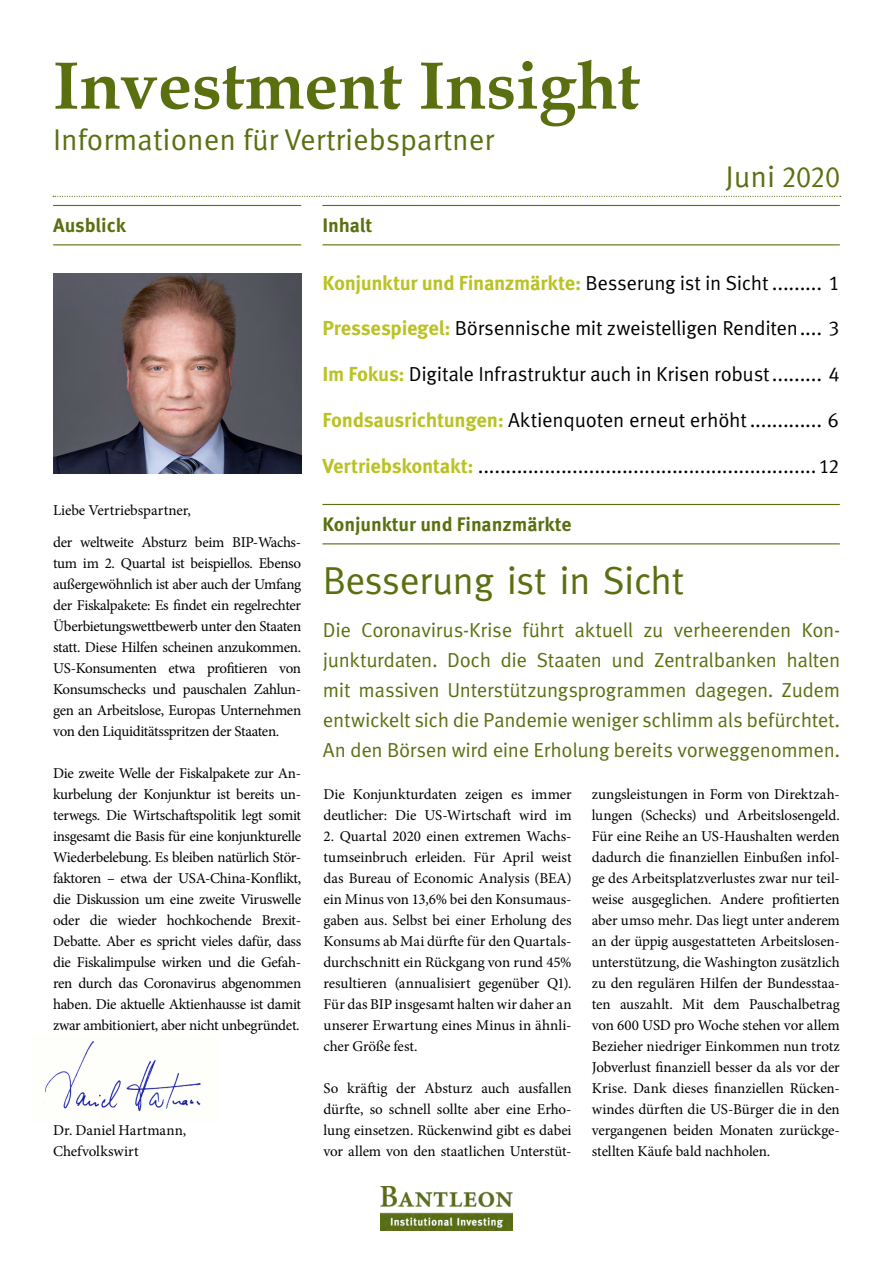
<style>
.page{position:relative;width:893px;height:1263px;background:#fff}
.page>*{position:absolute;margin:0;border:0;box-sizing:border-box;transform-origin:0 0}
.t1{font:700 67.5px "Book Antiqua";color:#5a7010}
.t2{font:39px "Meta";color:#5a7010}
.t3{font:30px "Meta OT Norm";color:#5a7010}
.t4{font:20.25px "Meta OT Norm";letter-spacing:-.015em;color:#000}
.t5{font:20.25px/30px "Meta OT Norm";letter-spacing:-.015em;color:#5a7010;text-align:justify}
.t6{font:700 19.5px "Meta OT";color:#5a7010}
.t7{font:15px/21px "Minion Pro";letter-spacing:-.015em;color:#000;text-align:justify}
.s1{font-family:"Meta Caps";font-size:29.7px}
.s2{font-family:"Meta OT";font-weight:700;color:#bac223}
.s3{font-family:"Meta Caps"}
.s4{font-family:"Meta Caps";font-size:19.5px}
</style>
<div class="page">
<img style="left:380px;top:1186px;width:133px;height:44px">
<hr style="left:53px;top:205px;width:248px;height:1px;background:#5a7010">
<hr style="left:53px;top:244px;width:248px;height:1px;background:#5a7010">
<hr style="left:322px;top:205px;width:518px;height:1px;background:#5a7010">
<hr style="left:322px;top:244px;width:518px;height:1px;background:#5a7010">
<svg style="left:53px;top:196px;width:788px;height:1px"></svg>
<img style="left:45px;top:1041px;width:156px;height:71px">
<img style="left:53px;top:274px;width:248px;height:200px">
<hr style="left:322px;top:504px;width:518px;height:1px;background:#5a7010">
<hr style="left:322px;top:543px;width:518px;height:1px;background:#5a7010">
<h1 class="t1" style="left:53px;top:40px;width:588px">Investment Insight</h1>
<h3 class="t3" style="left:53px;top:122px;width:443px">Informationen für Vertriebspartner</h3>
<h3 class="t6" style="left:53px;top:212px;width:74px">Ausblick</h3>
<h3 class="t6" style="left:322px;top:212px;width:51px">Inhalt</h3>
<h3 class="t3" style="left:725px;top:158px;width:116px">Juni <span class="s1">2020</span></h3>
<p class="t7" style="left:53px;top:495px;width:250px;line-height:31px">Liebe Vertriebspartner,<br>der weltweite Absturz beim BIP-Wachs-</p>
<p class="t7" style="left:53px;top:552px;width:250px">tum im 2. Quartal ist beispiellos. Ebenso außergewöhnlich ist aber auch der Umfang der Fiskalpakete: Es findet ein regelrechter Überbietungswettbewerb unter den Staaten statt. Diese Hilfen scheinen anzukommen.<br>US-Konsumenten etwa profitieren von Konsumschecks und pauschalen Zahlun&shy;gen an Arbeitslose, Europas Unternehmen von den Liquiditätsspritzen der Staaten.</p>
<p class="t7" style="left:53px;top:762px;width:250px">Die zweite Welle der Fiskalpakete zur An&shy;kurbelung der Konjunktur ist bereits un&shy;terwegs. Die Wirtschaftspolitik legt somit insgesamt die Basis für eine konjunkturelle Wiederbelebung. Es bleiben natürlich Stör&shy;faktoren – etwa der USA-China-Konflikt, die Diskussion um eine zweite Viruswelle oder die wieder hochkochende Brexit-Debatte. Aber es spricht vieles dafür, dass die Fiskalimpulse wirken und die Gefah&shy;ren durch das Coronavirus abgenommen haben. Die aktuelle Aktienhausse ist damit zwar ambitioniert, aber nicht unbegründet.</p>
<p class="t7" style="left:53px;top:1119px;width:135px">Dr. Daniel Hartmann,<br>Chefvolkswirt</p>
<h3 class="t4" style="left:322px;top:270px;width:518px"><span class="s2">Konjunktur und Finanzmärkte:</span> Besserung ist in Sicht ......... <span class="s3">1</span></h3>
<h3 class="t4" style="left:322px;top:316px;width:518px"><span class="s2">Pressespiegel:</span> Börsennische mit zweistelligen Renditen.... <span class="s3">3</span></h3>
<h3 class="t4" style="left:322px;top:362px;width:518px"><span class="s2">Im Fokus:</span> Digitale Infrastruktur auch in Krisen robust......... <span class="s3">4</span></h3>
<h3 class="t4" style="left:322px;top:408px;width:517px"><span class="s2">Fondsausrichtungen:</span> Aktienquoten erneut erhöht............. <span class="s3">6</span></h3>
<h3 class="t4" style="left:322px;top:453px;width:518px"><span class="s2">Vertriebskontakt:</span> .............................................................<span class="s4">12</span></h3>
<h3 class="t6" style="left:322px;top:511px;width:251px">Konjunktur und Finanzmärkte</h3>
<h2 class="t2" style="left:323px;top:558px;width:363px">Besserung ist in Sicht</h2>
<p class="t5" style="left:323px;top:615px;width:519px">Die Coronavirus-Krise führt aktuell zu verheerenden Kon&shy;junkturdaten. Doch die Staaten und Zentralbanken halten mit massiven Unterstützungsprogrammen dagegen. Zudem entwickelt sich die Pandemie weniger schlimm als befürchtet.<br>An den Börsen wird eine Erholung bereits vorweggenommen.</p>
<p class="t7" style="left:592px;top:783px;width:250px">zungsleistungen in Form von Direktzah&shy;lungen (Schecks) und Arbeitslosengeld.<br>Für eine Reihe an US-Haushalten werden dadurch die finanziellen Einbußen infol&shy;ge des Arbeitsplatzverlustes zwar nur teil&shy;weise ausgeglichen. Andere profitierten aber umso mehr. Das liegt unter anderem an der üppig ausgestatteten Arbeitslosen&shy;unterstützung, die Washington zusätzlich zu den regulären Hilfen der Bundesstaa&shy;ten auszahlt. Mit dem Pauschalbetrag von 600 USD pro Woche stehen vor allem Bezieher niedriger Einkommen nun trotz Jobverlust finanziell besser da als vor der Krise. Dank dieses finanziellen Rücken&shy;windes dürften die US-Bürger die in den vergangenen beiden Monaten zurückge&shy;stellten Käufe bald nachholen.</p>
<p class="t7" style="left:324px;top:783px;width:250px">Die Konjunkturdaten zeigen es immer deutlicher: Die US-Wirtschaft wird im</p>
<p class="t7" style="left:324px;top:825px;width:250px">2. Quartal 2020 einen extremen Wachs&shy;tumseinbruch erleiden. Für April weist das Bureau of Economic Analysis (BEA) ein Minus von 13,6% bei den Konsumaus&shy;gaben aus. Selbst bei einer Erholung des Konsums ab Mai dürfte für den Quartals&shy;durchschnitt ein Rückgang von rund 45% resultieren (annualisiert gegenüber Q1).<br>Für das BIP insgesamt halten wir daher an unserer Erwartung eines Minus in ähnli&shy;cher Größe fest.</p>
<p class="t7" style="left:324px;top:1077px;width:250px">So kräftig der Absturz auch ausfallen dürfte, so schnell sollte aber eine Erho&shy;lung einsetzen. Rückenwind gibt es dabei vor allem von den staatlichen Unterstüt-</p>
</div>
